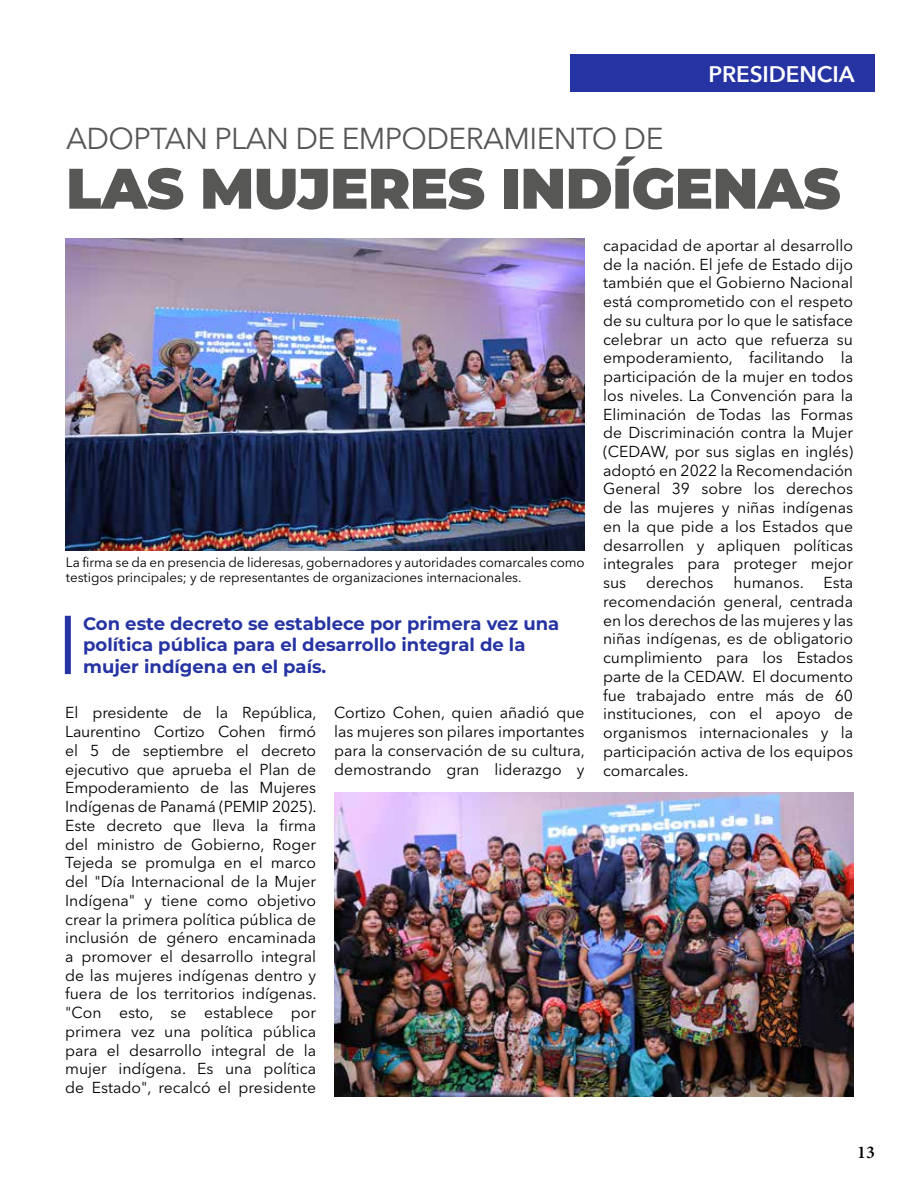
<style>
.page{position:relative;width:918px;height:1188px;background:#fff}
.page>*{position:absolute;margin:0;border:0;box-sizing:border-box;transform-origin:0 0}
.t1{font:900 57px "Montserrat";letter-spacing:-.01em;color:#575756}
.t2{font:30px "Avenir Next LT Pro";letter-spacing:-.02em;color:#575756}
.t3{font:600 22.5px "Avenir Next";letter-spacing:-.005em;color:#fff}
.t4{font:700 18px/21.6px "Montserrat";color:#2633a3}
.t5{font:600 18px "Minion Pro";color:#000}
.t6{font:15.75px/18.8px "Avenir Next LT Pro";color:#000;text-align:justify}
.t7{font:13.5px/15px "Avenir Next LT Pro";letter-spacing:-.005em;color:#000}
</style>
<div class="page">
<div style="left:570px;top:54px;width:305px;height:38px;background:#2633a3"></div>
<div style="left:65px;top:616px;width:6px;height:58px;background:#2633a3"></div>
<img style="left:66px;top:239px;width:519px;height:311px">
<img style="left:334px;top:792px;width:519px;height:304px">
<h3 class="t3" style="left:708px;top:55px;width:148px">PRESIDENCIA</h3>
<h2 class="t2" style="left:66px;top:120px;width:599px">ADOPTAN PLAN DE EMPODERAMIENTO DE</h2>
<h1 class="t1" style="left:66px;top:146px;width:776px">LAS MUJERES INDÍGENAS</h1>
<p class="t7" style="left:66px;top:555px;width:520px">La firma se da en presencia de lideresas, gobernadores y autoridades comarcales como testigos principales; y de representantes de organizaciones internacionales.</p>
<p class="t4" style="left:83px;top:612px;width:478px">Con este decreto se establece por primera vez una política pública para el desarrollo integral de la mujer indígena en el país.</p>
<p class="t6" style="left:65px;top:703px;width:253px">El presidente de la República, Laurentino Cortizo Cohen firmó el 5 de septiembre el decreto ejecutivo que aprueba el Plan de Empoderamiento de las Mujeres Indígenas de Panamá (PEMIP 2025).<br>Este decreto que lleva la firma del ministro de Gobierno, Roger Tejeda se promulga en el marco del "Día Internacional de la Mujer Indígena" y tiene como objetivo crear la primera política pública de inclusión de género encaminada a promover el desarrollo integral de las mujeres indígenas dentro y fuera de los territorios indígenas. "Con esto, se establece por primera vez una política pública para el desarrollo integral de la mujer indígena. Es una política de Estado", recalcó el presidente</p>
<p class="t6" style="left:334px;top:703px;width:252px">Cortizo Cohen, quien añadió que las mujeres son pilares importantes para la conservación de su cultura, demostrando gran liderazgo y</p>
<p class="t6" style="left:603px;top:236px;width:252px">capacidad de aportar al desarrollo de la nación. El jefe de Estado dijo también que el Gobierno Nacional está comprometido con el respeto de su cultura por lo que le satisface celebrar un acto que refuerza su empoderamiento, facilitando la participación de la mujer en todos los niveles. La Convención para la Eliminación de Todas las Formas de Discriminación contra la Mujer (CEDAW, por sus siglas en inglés) adoptó en 2022 la Recomendación General 39 sobre los derechos de las mujeres y niñas indígenas en la que pide a los Estados que desarrollen y apliquen políticas integrales para proteger mejor sus</p>
<p class="t6" style="left:603px;top:573px;width:252px;text-indent:130px">humanos. Esta recomendación general, centrada en los derechos de las mujeres y las niñas indígenas, es de obligatorio cumplimiento para los Estados parte de la CEDAW. El documento fue trabajado entre más de 60 instituciones, con el apoyo de organismos internacionales y la participación activa de los equipos comarcales.</p>
<p class="t6" style="left:646px;top:573px;width:69px">derechos</p>
<p class="t5" style="left:857px;top:1140px;width:19px">13</p>
</div>
